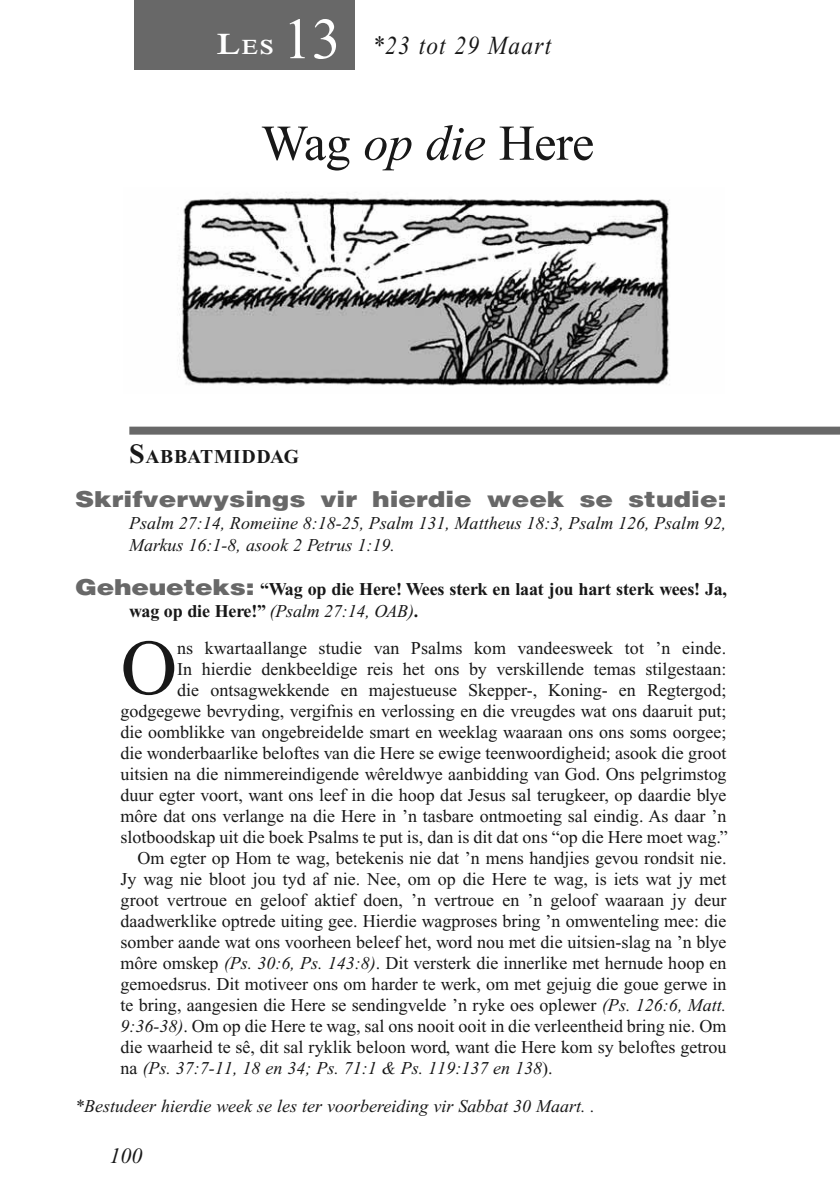
<style>
.page{position:relative;width:840px;height:1191px;background:#fff}
.page>*{position:absolute;margin:0;border:0;box-sizing:border-box;transform-origin:0 0}
.t1{font:78.4px "Times New Roman PS Std";color:#181818}
.t2{font:58px "Times New Roman PS Std";color:#fff}
.t3{font:50px "Times New Roman PS Std";color:#181818}
.t4{font:italic 26px "Times New Roman PS Std";letter-spacing:.05em;color:#181818;scale:.9 1}
.t5{font:900 22px "Helvetica LT Std";color:#686868;scale:1.2 1}
.t6{font:italic 22px "Times New Roman PS Std";color:#181818}
.t7{font:600 21px "Times NRMT Std";color:#fff;scale:1.1 1}
.t8{font:700 19.6px "Times New Roman PS Std";letter-spacing:.035em;color:#181818}
.t9{font:18px "Times New Roman PS Std";color:#181818}
.t10{font:italic 18px/22px "Times New Roman PS Std";color:#181818}
.t11{font:700 18px/22px "Times New Roman PS Std";letter-spacing:-.01em;color:#181818}
.s1{font-size:30px}
.s2{font-style:italic}
.s3{font-size:28px}
.s4{font-family:"Helvetica LT Std";font-weight:900;font-size:22px;color:#686868}
.s5{font-weight:400;font-style:italic}
.s6{font-style:normal}
</style>
<div class="page">
<div style="left:129px;top:426px;width:710px;height:8px;background:#686868"></div>
<div style="left:134px;top:0;width:220px;height:69px;background:#686868"></div>
<img style="left:178px;top:192px;width:492px;height:194px">
<h2 class="t2" style="left:282px;top:17px;width:59px">13</h2>
<p class="t7" style="left:216px;top:35px;width:53px"><span class="s1">L</span>ES</p>
<h3 class="t4" style="left:372px;top:35px;width:200px">*23 tot 29 Maart</h3>
<h3 class="t3" style="left:261px;top:124px;width:334px">Wag <span class="s2">op die</span> Here</h3>
<p class="t8" style="left:129px;top:444px;width:171px"><span class="s3">S</span>ABBATMIDDAG</p>
<p class="t5" style="left:75px;top:491px;width:544px">Skrifverwysings vir hierdie week se studie:</p>
<p class="t10" style="left:129px;top:513px;width:598px">Psalm 27:14, Romeiine 8:18-25, Psalm 131, Mattheus 18:3, Psalm 126, Psalm 92,<br>Markus 16:1-8, asook 2 Petrus 1:19.</p>
<p class="t11" style="left:129px;top:579px;width:599px;text-indent:-54px"><span class="s4">Geheueteks:</span> “Wag op die Here! Wees sterk en laat jou hart sterk wees! Ja, wag op die Here!” <span class="s5">(Psalm 27:14, OAB)</span>.</p>
<h1 class="t1" style="left:120px;top:638px;width:58px">O</h1>
<p class="t9" style="left:177px;top:641px;width:550px">ns kwartaallange studie van Psalms kom vandeesweek tot ’n einde.</p>
<p class="t9" style="left:177px;top:662px;width:550px">In hierdie denkbeeldige reis het ons by verskillende temas stilgestaan:</p>
<p class="t9" style="left:177px;top:683px;width:550px">die ontsagwekkende en majestueuse Skepper-, Koning- en Regtergod;</p>
<p class="t9" style="left:120px;top:704px;width:607px">godgegewe bevryding, vergifnis en verlossing en die vreugdes wat ons daaruit put;</p>
<p class="t9" style="left:120px;top:725px;width:607px">die oomblikke van ongebreidelde smart en weeklag waaraan ons ons soms oorgee;</p>
<p class="t9" style="left:120px;top:746px;width:607px">die wonderbaarlike beloftes van die Here se ewige teenwoordigheid; asook die groot</p>
<p class="t9" style="left:120px;top:767px;width:607px">uitsien na die nimmereindigende wêreldwye aanbidding van God. Ons pelgrimstog</p>
<p class="t9" style="left:120px;top:788px;width:607px">duur egter voort, want ons leef in die hoop dat Jesus sal terugkeer, op daardie blye</p>
<p class="t9" style="left:120px;top:809px;width:607px">môre dat ons verlange na die Here in ’n tasbare ontmoeting sal eindig. As daar ’n</p>
<p class="t9" style="left:120px;top:830px;width:608px">slotboodskap uit die boek Psalms te put is, dan is dit dat ons “op die Here moet wag.”</p>
<p class="t9" style="left:137px;top:851px;width:590px">Om egter op Hom te wag, betekenis nie dat ’n mens handjies gevou rondsit nie.</p>
<p class="t9" style="left:120px;top:872px;width:607px">Jy wag nie bloot jou tyd af nie. Nee, om op die Here te wag, is iets wat jy met</p>
<p class="t9" style="left:120px;top:893px;width:607px">groot vertroue en geloof aktief doen, ’n vertroue en ’n geloof waaraan jy deur</p>
<p class="t9" style="left:120px;top:914px;width:607px">daadwerklike optrede uiting gee. Hierdie wagproses bring ’n omwenteling mee: die</p>
<p class="t9" style="left:120px;top:935px;width:607px">somber aande wat ons voorheen beleef het, word nou met die uitsien-slag na ’n blye</p>
<p class="t9" style="left:120px;top:956px;width:607px">môre omskep <span class="s2">(Ps. 30:6, Ps. 143:8)</span>. Dit versterk die innerlike met hernude hoop en</p>
<p class="t9" style="left:120px;top:977px;width:607px">gemoedsrus. Dit motiveer ons om harder te werk, om met gejuig die goue gerwe in</p>
<p class="t9" style="left:120px;top:998px;width:607px">te bring, aangesien die Here se sendingvelde ’n ryke oes oplewer <span class="s2">(Ps. 126:6, Matt.</span></p>
<p class="t9" style="left:120px;top:1019px;width:604px"><span class="s2">9:36-38)</span>. Om op die Here te wag, sal ons nooit ooit in die verleentheid bring nie. Om</p>
<p class="t9" style="left:120px;top:1040px;width:607px">die waarheid te sê, dit sal ryklik beloon word, want die Here kom sy beloftes getrou</p>
<p class="t10" style="left:120px;top:1058px;width:433px"><span class="s6">na</span> (Ps. 37:7-11, 18 en 34; Ps. 71:1 &amp; Ps. 119:137 en 138<span class="s6">).</span></p>
<p class="t10" style="left:75px;top:1096px;width:521px">*Bestudeer hierdie week se les ter voorbereiding vir Sabbat 30 Maart. .</p>
<p class="t6" style="left:109px;top:1147px;width:35px">100</p>
</div>
